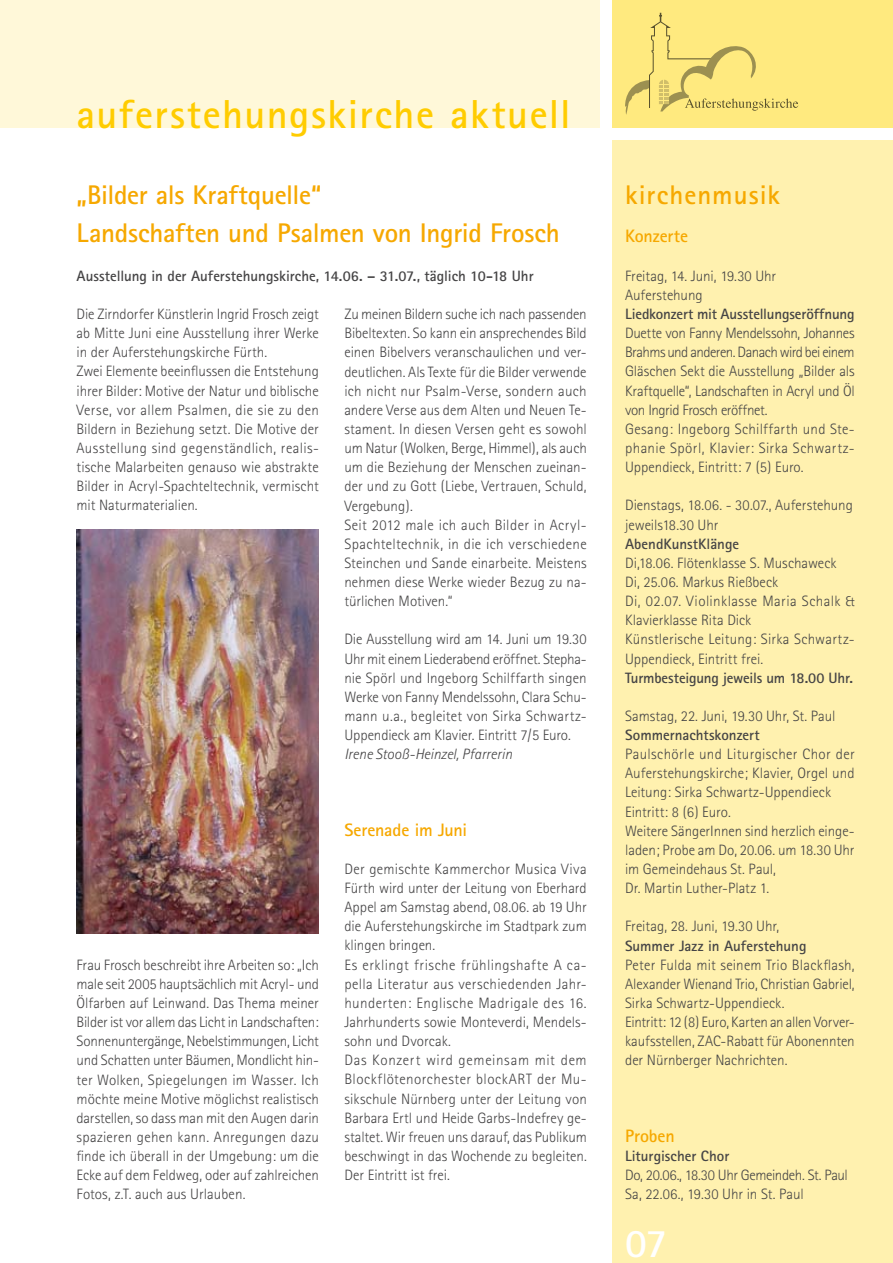
<style>
.page{position:relative;width:893px;height:1263px;background:#fff}
.page>*{position:absolute;margin:0;border:0;box-sizing:border-box;transform-origin:0 0}
.t1{font:700 40.5px "Rotis Sans Serif";letter-spacing:.035em;color:#fc0}
.t2{font:700 40.5px "Rotis Sans Serif";color:#fff}
.t3{font:700 27px/38.2px "Rotis Sans Serif";letter-spacing:-.01em;color:#f6a800}
.t4{font:700 27px "Rotis Sans Serif";letter-spacing:.035em;color:#f6a800}
.t5{font:700 18px "Rotis Sans Serif";letter-spacing:-.005em;color:#f6a800}
.t6{font:300 15px/19.2px "Rotis Sans Serif";color:#454445}
.t7{font:700 15px "Rotis Sans Serif";letter-spacing:-.005em;color:#454445}
.t8{font:300 15px/19.2px "Rotis Sans Serif";letter-spacing:-.02em;color:#454445}
.t9{font:italic 300 15px "Rotis Sans Serif";letter-spacing:-.005em;color:#454445}
</style>
<div class="page">
<div style="left:612px;top:0;width:281px;height:128px;background:#ffea7f"></div>
<div style="left:0;top:0;width:600px;height:128px;background:#fff8d9"></div>
<div style="left:612px;top:140px;width:281px;height:1123px;background:#fff1af"></div>
<svg style="left:625px;top:13px;width:173px;height:102px"></svg>
<img style="left:77px;top:529px;width:242px;height:404px">
<h1 class="t1" style="left:77px;top:88px;width:496px">auferstehungskirche aktuell</h1>
<h2 class="t3" style="left:77px;top:175px;width:485px">„Bilder als Kraftquelle“<br>Landschaften und Psalmen von Ingrid Frosch</h2>
<p class="t7" style="left:77px;top:266px;width:459px">Ausstellung in der Auferstehungskirche, 14.06. – 31.07., täglich 10-18 Uhr</p>
<p class="t6" style="left:77px;top:304px;width:244px">Die Zirndorfer Künstlerin Ingrid Frosch zeigt ab Mitte Juni eine Ausstellung ihrer Werke in der Auferstehungskirche Fürth.<br>Zwei Elemente beeinflussen die Entstehung ihrer Bilder: Motive der Natur und biblische Verse, vor allem Psalmen, die sie zu den Bildern in Beziehung setzt. Die Motive der Ausstellung sind gegenständlich, realis&shy;tische Malarbeiten genauso wie abstrakte Bilder in Acryl-Spachteltechnik, vermischt mit Naturmaterialien.</p>
<p class="t6" style="left:77px;top:955px;width:244px;text-align:justify">Frau Frosch beschreibt ihre Arbeiten so: „Ich male seit 2005 hauptsächlich mit Acryl- und Ölfarben auf Leinwand. Das Thema meiner Bilder ist vor allem das Licht in Landschaften:<br>Sonnenuntergänge, Nebelstimmungen, Licht und Schatten unter Bäumen, Mondlicht hin&shy;ter Wolken, Spiegelungen im Wasser. Ich möchte meine Motive möglichst realistisch darstellen, so dass man mit den Augen darin spazieren gehen kann. Anregungen dazu finde ich überall in der Umgebung: um die Ecke auf dem Feldweg, oder auf zahlreichen Fotos, z.T. auch aus Urlauben.</p>
<p class="t6" style="left:344px;top:304px;width:244px">Zu meinen Bildern suche ich nach passenden Bibeltexten. So kann ein ansprechendes Bild einen Bibelvers veranschaulichen und ver&shy;deutlichen. Als Texte für die Bilder verwende ich nicht nur Psalm-Verse, sondern auch andere Verse aus dem Alten und Neuen Te&shy;stament. In diesen Versen geht es sowohl um Natur (Wolken, Berge, Himmel), als auch um die Beziehung der Menschen zueinan&shy;der und zu Gott (Liebe, Vertrauen, Schuld, Vergebung).<br>Seit 2012 male ich auch Bilder in Acryl-Spachteltechnik, in die ich verschiedene Steinchen und Sande einarbeite. Meistens nehmen diese Werke wieder Bezug zu na&shy;türlichen Motiven.“</p>
<p class="t6" style="left:344px;top:630px;width:244px;text-align:justify">Die Ausstellung wird am 14. Juni um 19.30<br>Uhr mit einem Liederabend eröffnet. Stepha&shy;nie Spörl und Ingeborg Schilffarth singen Werke von Fanny Mendelssohn, Clara Schu&shy;mann u.a., begleitet von Sirka Schwartz-Uppendieck am Klavier. Eintritt 7/5 Euro.</p>
<p class="t9" style="left:344px;top:746px;width:169px">Irene Stooß-Heinzel, Pfarrerin</p>
<p class="t5" style="left:344px;top:818px;width:124px">Serenade im Juni</p>
<p class="t6" style="left:344px;top:859px;width:244px">Der gemischte Kammerchor Musica Viva Fürth wird unter der Leitung von Eberhard Appel am Samstag abend, 08.06. ab 19 Uhr die Auferstehungskirche im Stadtpark zum klingen bringen.<br>Es erklingt frische frühlingshafte A ca&shy;pella Literatur aus verschiedenden Jahr&shy;hunderten: Englische Madrigale des 16.<br>Jahrhunderts sowie Monteverdi, Mendels&shy;sohn und Dvorcak.<br>Das Konzert wird gemeinsam mit dem Blockflötenorchester blockART der Mu&shy;sikschule Nürnberg unter der Leitung von Barbara Ertl und Heide Garbs-Indefrey ge&shy;staltet. Wir freuen uns darauf, das Publikum beschwingt in das Wochende zu begleiten.<br>Der Eintritt ist frei.</p>
<h2 class="t4" style="left:625px;top:178px;width:156px">kirchenmusik</h2>
<p class="t5" style="left:625px;top:225px;width:64px">Konzerte</p>
<p class="t6" style="left:625px;top:266px;width:153px">Freitag, 14. Juni, 19.30 Uhr<br>Auferstehung</p>
<p class="t7" style="left:625px;top:304px;width:231px">Liedkonzert mit Ausstellungseröffnung</p>
<p class="t6" style="left:625px;top:323px;width:231px">Duette von Fanny Mendelssohn, Johannes Brahms und anderen. Danach wird bei einem Gläschen Sekt die Ausstellung „Bilder als Kraftquelle“, Landschaften in Acryl und Öl von Ingrid Frosch eröffnet.<br>Gesang: Ingeborg Schilffarth und Ste&shy;phanie Spörl, Klavier: Sirka Schwartz-Uppendieck, Eintritt: 7 (5) Euro.</p>
<p class="t6" style="left:625px;top:496px;width:229px">Dienstags, 18.06. - 30.07., Auferstehung jeweils18.30 Uhr</p>
<p class="t7" style="left:625px;top:534px;width:116px">AbendKunstKlänge</p>
<p class="t6" style="left:625px;top:553px;width:231px">Di,18.06. Flötenklasse S. Muschaweck Di, 25.06. Markus Rießbeck<br>Di, 02.07. Violinklasse Maria Schalk &amp; Klavierklasse Rita Dick<br>Künstlerische Leitung: Sirka Schwartz-Uppendieck, Eintritt frei.</p>
<p class="t7" style="left:625px;top:668px;width:229px">Turmbesteigung jeweils um 18.00 Uhr.</p>
<p class="t6" style="left:625px;top:706px;width:212px">Samstag, 22. Juni, 19.30 Uhr, St. Paul</p>
<p class="t7" style="left:625px;top:725px;width:136px">Sommernachtskonzert</p>
<p class="t6" style="left:625px;top:744px;width:231px">Paulschörle und Liturgischer Chor der Auferstehungskirche; Klavier, Orgel und Leitung: Sirka Schwartz-Uppendieck Eintritt: 8 (6) Euro.<br>Weitere SängerInnen sind herzlich einge&shy;laden; Probe am Do, 20.06. um 18.30 Uhr im Gemeindehaus St. Paul,<br>Dr. Martin Luther-Platz 1.</p>
<p class="t6" style="left:625px;top:917px;width:156px">Freitag, 28. Juni, 19.30 Uhr,</p>
<p class="t7" style="left:625px;top:936px;width:183px">Summer Jazz in Auferstehung</p>
<p class="t6" style="left:625px;top:955px;width:231px">Peter Fulda mit seinem Trio Blackflash, Alexander Wienand Trio, Christian Gabriel, Sirka Schwartz-Uppendieck.<br>Eintritt: 12 (8) Euro, Karten an allen Vorver&shy;kaufsstellen, ZAC-Rabatt für Abonennten der Nürnberger Nachrichten.</p>
<p class="t5" style="left:625px;top:1124px;width:51px">Proben</p>
<p class="t7" style="left:625px;top:1146px;width:106px">Liturgischer Chor</p>
<p class="t8" style="left:625px;top:1165px;width:224px">Do, 20.06., 18.30 Uhr Gemeindeh. St. Paul<br>Sa, 22.06., 19.30 Uhr in St. Paul</p>
<h1 class="t2" style="left:625px;top:1217px;width:43px">07</h1>
</div>
